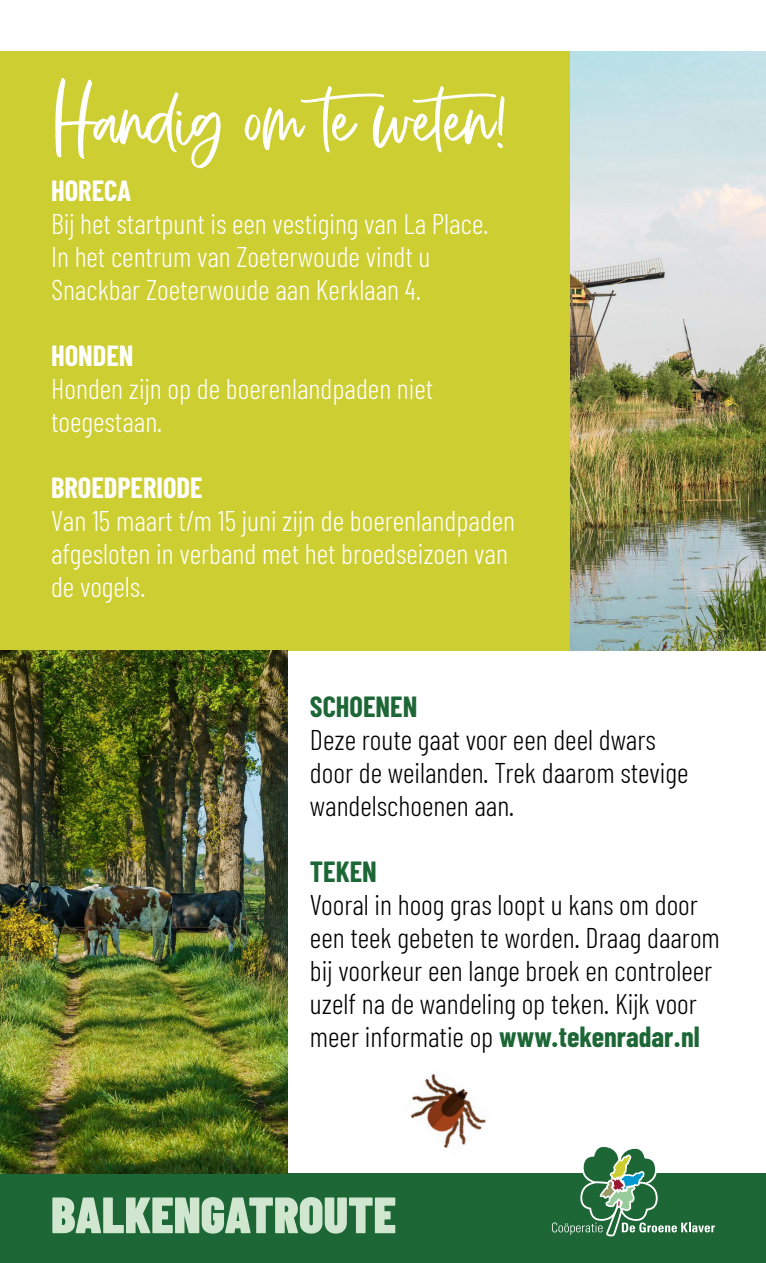
<style>
.page{position:relative;width:766px;height:1263px;background:#fff}
.page>*{position:absolute;margin:0;border:0;box-sizing:border-box;transform-origin:0 0}
.t1{font:85.5px "Buttercup";color:#fff}
.t2{font:900 51px "Barlow Condensed";color:#d0e6cf}
.t3{font:300 28.5px/33px "Barlow Condensed";color:#000}
.t4{font:300 28.5px/33px "Barlow Condensed";color:#fff}
.t5{font:700 28.5px "Barlow Condensed";color:#fff}
.t6{font:700 28.5px "Barlow Condensed";color:#1d6736}
.s1{font-weight:700;color:#1d6736}
</style>
<div class="page">
<div style="left:0;top:1174px;width:765px;height:89px;background:#1d6736"></div>
<svg style="left:551px;top:1147px;width:163px;height:89px"></svg>
<div style="left:0;top:51px;width:570px;height:600px;background:#cdce32"></div>
<img style="left:0;top:651px;width:287px;height:523px">
<img style="left:570px;top:51px;width:195px;height:600px">
<img style="left:410px;top:1073px;width:77px;height:76px">
<h1 class="t1" style="left:51px;top:63px;width:468px">Handig om te weten!</h1>
<p class="t5" style="left:51px;top:173px;width:82px">HORECA</p>
<p class="t4" style="left:51px;top:206px;width:439px">Bij het startpunt is een vestiging van La Place.<br>In het centrum van Zoeterwoude vindt u<br>Snackbar Zoeterwoude aan Kerklaan 4.</p>
<p class="t5" style="left:51px;top:338px;width:84px">HONDEN</p>
<p class="t4" style="left:51px;top:371px;width:383px">Honden zijn op de boerenlandpaden niet toegestaan.</p>
<p class="t5" style="left:51px;top:470px;width:153px">BROEDPERIODE</p>
<p class="t4" style="left:51px;top:503px;width:465px">Van 15 maart t/m 15 juni zijn de boerenlandpaden afgesloten in verband met het broedseizoen van de vogels.</p>
<p class="t6" style="left:310px;top:688px;width:109px">SCHOENEN</p>
<p class="t3" style="left:310px;top:722px;width:380px">Deze route gaat voor een deel dwars door de weilanden. Trek daarom stevige wandelschoenen aan.</p>
<p class="t6" style="left:310px;top:853px;width:68px">TEKEN</p>
<p class="t3" style="left:310px;top:887px;width:411px">Vooral in hoog gras loopt u kans om door een teek gebeten te worden. Draag daarom bij voorkeur een lange broek en controleer uzelf na de wandeling op teken. Kijk voor meer informatie op <span class="s1">www.tekenradar.nl</span></p>
<h2 class="t2" style="left:51px;top:1183px;width:346px">BALKENGATROUTE</h2>
</div>
